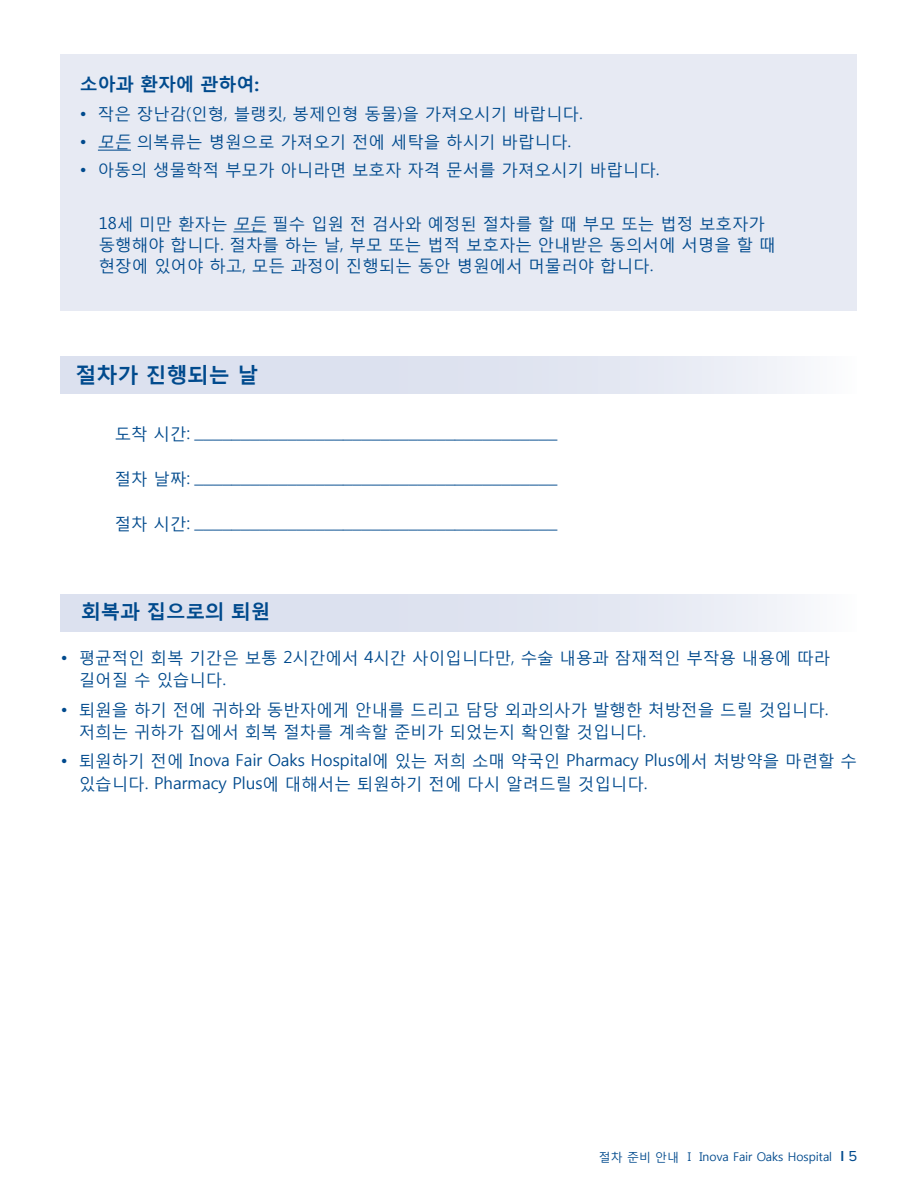
<style>
.page{position:relative;width:918px;height:1188px;background:#fff}
.page>*{position:absolute;margin:0;border:0;box-sizing:border-box;transform-origin:0 0}
.t1{font:700 21px "Malgun Gothic";color:#004a8d}
.t2{font:700 19.5px "Malgun Gothic";color:#004a8d}
.t3{font:700 18px "Malgun Gothic";color:#004a8d}
.t4{font:16.5px/22.5px "Malgun Gothic";color:#004a8d}
.t5{font:16.5px "Proxima Nova";color:#004a8d}
.t6{font:12px "Malgun Gothic";color:#004a8d}
.s1{font-style:italic}
.s2{font-family:"Malgun Gothic"}
.s3{font-family:"Proxima Nova";font-weight:600;font-size:15px}
.s4{font-family:"Proxima Nova";font-size:15px}
</style>
<div class="page">
<div style="left:61px;top:54px;width:796px;height:256px;background:#e7eaf3"></div>
<div style="left:61px;top:594px;width:796px;height:38px;background:linear-gradient(to right,#d5dbec,#eff2f8)"></div>
<div style="left:61px;top:356px;width:796px;height:38px;background:linear-gradient(to right,#d5dbec,#eff2f8)"></div>
<hr style="left:233px;top:231px;width:33px;height:1px;background:#004a8d">
<hr style="left:98px;top:150px;width:33px;height:1px;background:#004a8d">
<p class="t3" style="left:80px;top:74px;width:181px">소아과 환자에 관하여:</p>
<p class="t4" style="left:80px;top:102px;width:504px">• 작은 장난감(인형, 블랭킷, 봉제인형 동물)을 가져오시기 바랍니다.</p>
<p class="t4" style="left:80px;top:130px;width:493px">• <span class="s1">모든</span> 의복류는 병원으로 가져오기 전에 세탁을 하시기 바랍니다.</p>
<p class="t4" style="left:80px;top:158px;width:581px">• 아동의 생물학적 부모가 아니라면 보호자 자격 문서를 가져오시기 바랍니다.</p>
<p class="t4" style="left:99px;top:213px;width:678px;line-height:21px">18세 미만 환자는 <span class="s1">모든</span> 필수 입원 전 검사와 예정된 절차를 할 때 부모 또는 법정 보호자가 동행해야 합니다. 절차를 하는 날, 부모 또는 법적 보호자는 안내받은 동의서에 서명을 할 때 현장에 있어야 하고, 모든 과정이 진행되는 동안 병원에서 머물러야 합니다.</p>
<p class="t1" style="left:76px;top:363px;width:184px">절차가 진행되는 날</p>
<p class="t5" style="left:115px;top:424px;width:444px"><span class="s2">도착 시간:</span> _______________________________________</p>
<p class="t5" style="left:115px;top:469px;width:444px"><span class="s2">절차 날짜:</span> _______________________________________</p>
<p class="t5" style="left:115px;top:514px;width:444px"><span class="s2">절차 시간:</span> _______________________________________</p>
<p class="t2" style="left:81px;top:601px;width:191px">회복과 집으로의 퇴원</p>
<p class="t4" style="left:79px;top:646px;width:753px;text-indent:-18px">• 평균적인 회복 기간은 보통 2시간에서 4시간 사이입니다만, 수술 내용과 잠재적인 부작용 내용에 따라 길어질 수 있습니다.</p>
<p class="t4" style="left:79px;top:698px;width:751px;text-indent:-18px">• 퇴원을 하기 전에 귀하와 동반자에게 안내를 드리고 담당 외과의사가 발행한 처방전을 드릴 것입니다. 저희는 귀하가 집에서 회복 절차를 계속할 준비가 되었는지 확인할 것입니다.</p>
<p class="t4" style="left:79px;top:749px;width:780px;text-indent:-18px">• 퇴원하기 전에 Inova Fair Oaks Hospital에 있는 저희 소매 약국인 Pharmacy Plus에서 처방약을 마련할 수 있습니다. Pharmacy Plus에 대해서는 퇴원하기 전에 다시 알려드릴 것입니다.</p>
<p class="t6" style="left:599px;top:1150px;width:260px">절차 준비 안내 I Inova Fair Oaks Hospital <span class="s3">I</span> <span class="s4">5</span></p>
</div>
